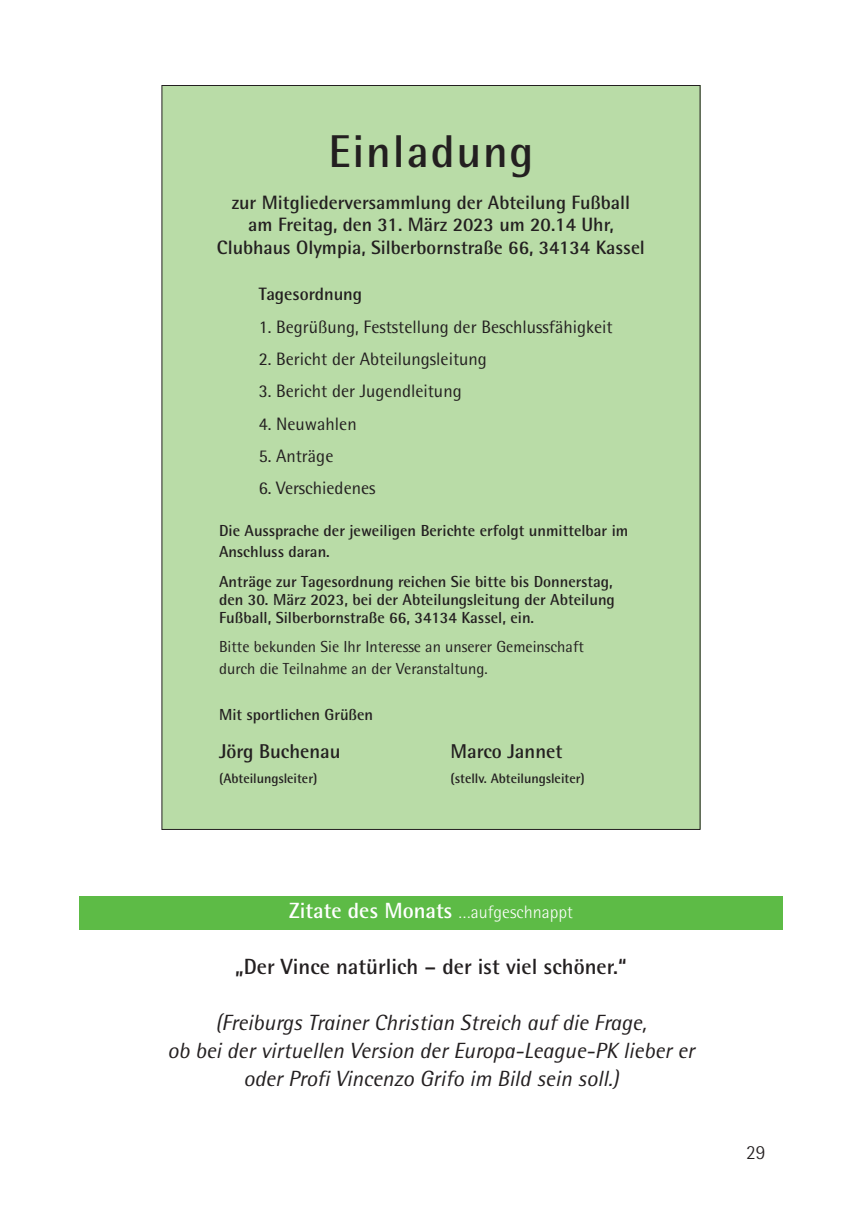
<style>
.page{position:relative;width:862px;height:1214px;background:#fff}
.page>*{position:absolute;margin:0;border:0;box-sizing:border-box;transform-origin:0 0}
.t1{font:700 46px "Rotis Semi Sans";letter-spacing:.04em;color:#231f20}
.t2{font:italic 22px/28px "Rotis Semi Sans";color:#231f20;text-align:center}
.t3{font:700 22px "Rotis Semi Sans";color:#231f20}
.t4{font:700 22px "Rotis Semi Sans";color:#fff}
.t5{font:700 20px "Rotis Semi Sans";color:#231f20}
.t6{font:300 20px "Rotis Semi Sans";color:#231f20}
.t7{font:700 19.4px/22.6px "Rotis Semi Sans";color:#231f20;text-align:center}
.t8{font:18px "Rotis Semi Sans";color:#231f20}
.t9{font:700 17.8px "Rotis Semi Sans";color:#231f20}
.t10{font:700 16px/18px "Rotis Semi Sans";color:#231f20}
.t11{font:16px/22.6px "Rotis Semi Sans";color:#231f20}
.t12{font:700 13.6px "Rotis Semi Sans";color:#231f20}
.s1{font-weight:300;font-size:18px}
</style>
<div class="page">
<div style="left:162px;top:85px;width:538px;height:744px;background:#b9dca7"></div>
<div style="left:79px;top:895px;width:703px;height:34px;background:#5dbb46"></div>
<h1 class="t1" style="left:328px;top:123px;width:206px">Einladung</h1>
<p class="t7" style="left:217px;top:190px;width:429px">zur Mitgliederversammlung der Abteilung Fußball<br>am Freitag, den 31. März 2023 um 20.14 Uhr,<br>Clubhaus Olympia, Silberbornstraße 66, 34134 Kassel</p>
<p class="t9" style="left:259px;top:283px;width:105px">Tagesordnung</p>
<p class="t8" style="left:259px;top:316px;width:355px">1. Begrüßung, Feststellung der Beschlussfähigkeit</p>
<p class="t8" style="left:259px;top:348px;width:230px">2. Bericht der Abteilungsleitung</p>
<p class="t8" style="left:259px;top:380px;width:204px">3. Bericht der Jugendleitung</p>
<p class="t8" style="left:259px;top:413px;width:99px">4. Neuwahlen</p>
<p class="t8" style="left:259px;top:445px;width:76px">5. Anträge</p>
<p class="t8" style="left:259px;top:477px;width:118px">6. Verschiedenes</p>
<p class="t10" style="left:219px;top:520px;width:411px;line-height:21px">Die Aussprache der jeweiligen Berichte erfolgt unmittelbar im<br>Anschluss daran.</p>
<p class="t10" style="left:219px;top:571px;width:397px">Anträge zur Tagesordnung reichen Sie bitte bis Donnerstag, den 30. März 2023, bei der Abteilungsleitung der Abteilung<br>Fußball, Silberbornstraße 66, 34134 Kassel, ein.</p>
<p class="t11" style="left:219px;top:635px;width:366px">Bitte bekunden Sie Ihr Interesse an unserer Gemeinschaft durch die Teilnahme an der Veranstaltung.</p>
<p class="t10" style="left:219px;top:705px;width:156px">Mit sportlichen Grüßen</p>
<p class="t5" style="left:219px;top:738px;width:123px">Jörg Buchenau</p>
<p class="t5" style="left:450px;top:738px;width:113px">Marco Jannet</p>
<p class="t12" style="left:219px;top:770px;width:100px">(Abteilungsleiter)</p>
<p class="t12" style="left:450px;top:770px;width:136px">(stellv. Abteilungsleiter)</p>
<h2 class="t4" style="left:289px;top:897px;width:285px">Zitate des Monats <span class="s1">…aufgeschnappt</span></h2>
<h2 class="t3" style="left:235px;top:953px;width:393px">„Der Vince natürlich – der ist viel schöner.“</h2>
<h2 class="t2" style="left:167px;top:1008px;width:529px">(Freiburgs Trainer Christian Streich auf die Frage,<br>ob bei der virtuellen Version der Europa-League-PK lieber er oder Profi Vincenzo Grifo im Bild sein soll.)</h2>
<p class="t6" style="left:746px;top:1140px;width:21px">29</p>
</div>
